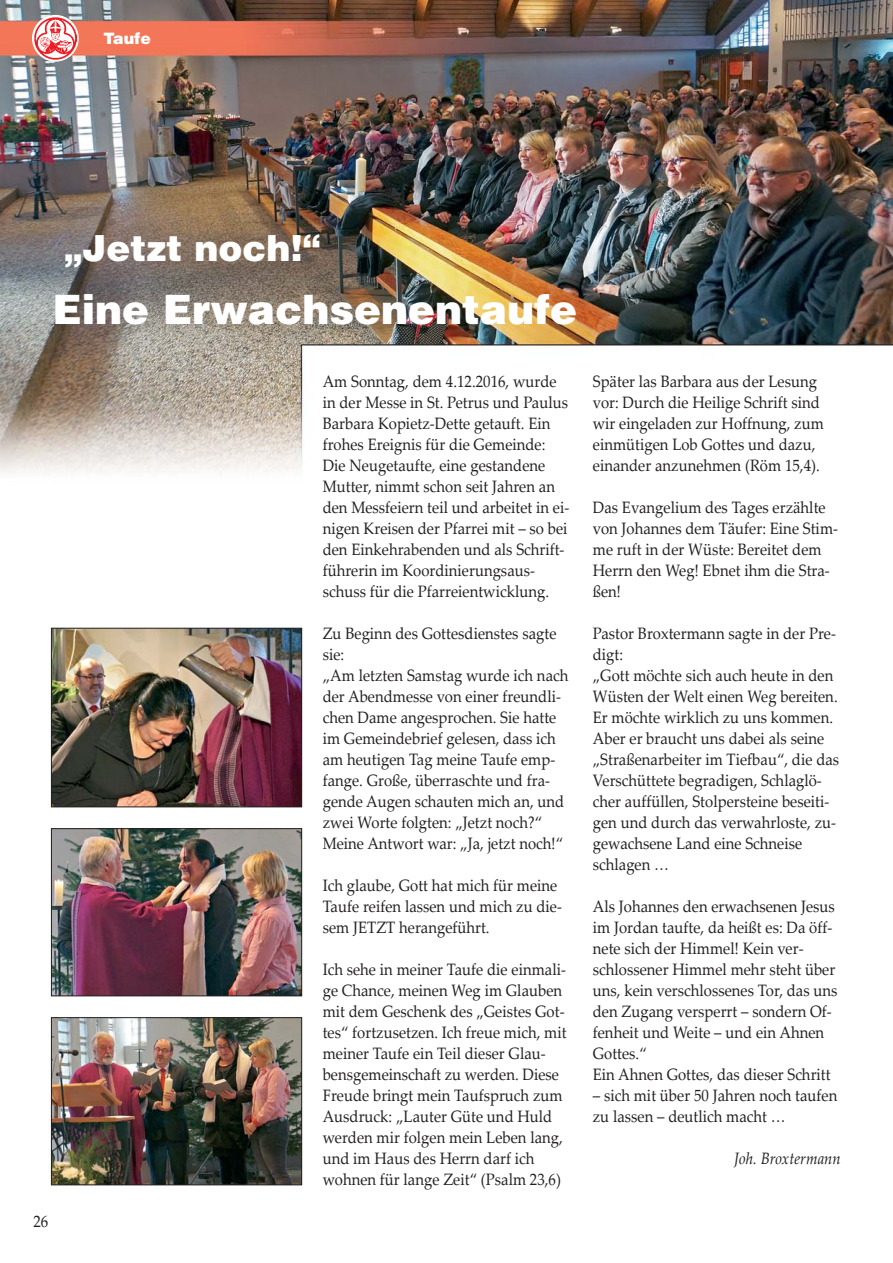
<style>
.page{position:relative;width:893px;height:1263px;background:#fff}
.page>*{position:absolute;margin:0;border:0;box-sizing:border-box;transform-origin:0 0}
.t1{font:900 40.5px "Helvetica";color:#fff}
.t2{font:900 36px "Helvetica";color:#fff}
.t3{font:16.5px/21px "Palatino Linotype";color:#231f20;scale:.9 1}
.t4{font:italic 16.5px "Palatino Linotype";color:#231f20;scale:.9 1}
.t5{font:900 15.75px "Helvetica";color:#fff}
</style>
<div class="page">
<img style="left:0;top:0;width:892px;height:1186px">
<svg style="left:32px;top:15px;width:47px;height:47px"></svg>
<img style="left:34px;top:17px;width:43px;height:43px">
<img style="left:53px;top:630px;width:247px;height:175px">
<div style="left:51px;top:628px;width:251px;height:179px;border:1px solid #231f20"></div>
<img style="left:53px;top:1019px;width:247px;height:164px">
<div style="left:51px;top:1017px;width:251px;height:168px;border:1px solid #231f20"></div>
<img style="left:53px;top:830px;width:247px;height:164px">
<div style="left:51px;top:828px;width:251px;height:168px;border:1px solid #231f20"></div>
<p class="t5" style="left:104px;top:32px;width:49px">Taufe</p>
<h2 class="t2" style="left:65px;top:235px;width:257px">„Jetzt noch!“</h2>
<h1 class="t1" style="left:53px;top:295px;width:526px">Eine Erwachsenentaufe</h1>
<p class="t3" style="left:33px;top:1213px;width:18px">26</p>
<p class="t3" style="left:323px;top:373px;width:276px">Am Sonntag, dem 4.12.2016, wurde in der Messe in St. Petrus und Paulus Barbara Kopietz-Dette getauft. Ein frohes Ereignis für die Gemeinde:<br>Die Neugetaufte, eine gestandene Mutter, nimmt schon seit Jahren an den Messfeiern teil und arbeitet in ei&shy;nigen Kreisen der Pfarrei mit – so bei den Einkehrabenden und als Schrift&shy;führerin im Koordinierungsaus&shy;schuss für die Pfarreientwicklung.</p>
<p class="t3" style="left:323px;top:625px;width:274px">Zu Beginn des Gottesdienstes sagte sie:<br>„Am letzten Samstag wurde ich nach der Abendmesse von einer freundli&shy;chen Dame angesprochen. Sie hatte im Gemeindebrief gelesen, dass ich am heutigen Tag meine Taufe emp&shy;fange. Große, überraschte und fra&shy;gende Augen schauten mich an, und zwei Worte folgten: „Jetzt noch?“<br>Meine Antwort war: „Ja, jetzt noch!“</p>
<p class="t3" style="left:323px;top:877px;width:267px">Ich glaube, Gott hat mich für meine<br>Taufe reifen lassen und mich zu die&shy;sem JETZT herangeführt.</p>
<p class="t3" style="left:323px;top:961px;width:272px">Ich sehe in meiner Taufe die einmali&shy;ge Chance, meinen Weg im Glauben mit dem Geschenk des „Geistes Got&shy;tes“ fortzusetzen. Ich freue mich, mit meiner Taufe ein Teil dieser Glau&shy;bensgemeinschaft zu werden. Diese Freude bringt mein Taufspruch zum Ausdruck: „Lauter Güte und Huld werden mir folgen mein Leben lang, und im Haus des Herrn darf ich wohnen für lange Zeit“ (Psalm 23,6)</p>
<p class="t3" style="left:593px;top:373px;width:258px">Später las Barbara aus der Lesung vor: Durch die Heilige Schrift sind wir eingeladen zur Hoffnung, zum einmütigen Lob Gottes und dazu, einander anzunehmen (Röm 15,4).</p>
<p class="t3" style="left:593px;top:499px;width:274px">Das Evangelium des Tages erzählte von Johannes dem Täufer: Eine Stim&shy;me ruft in der Wüste: Bereitet dem<br>Herrn den Weg! Ebnet ihm die Stra&shy;ßen!</p>
<p class="t3" style="left:593px;top:625px;width:275px">Pastor Broxtermann sagte in der Pre&shy;digt:<br>„Gott möchte sich auch heute in den<br>Wüsten der Welt einen Weg bereiten.<br>Er möchte wirklich zu uns kommen.<br>Aber er braucht uns dabei als seine „Straßenarbeiter im Tiefbau“, die das<br>Verschüttete begradigen, Schlaglö&shy;cher auffüllen, Stolpersteine beseiti&shy;gen und durch das verwahrloste, zu&shy;gewachsene Land eine Schneise schlagen …</p>
<p class="t3" style="left:593px;top:898px;width:273px">Als Johannes den erwachsenen Jesus im Jordan taufte, da heißt es: Da öff&shy;nete sich der Himmel! Kein ver&shy;schlossener Himmel mehr steht über uns, kein verschlossenes Tor, das uns den Zugang versperrt – sondern Of&shy;fenheit und Weite – und ein Ahnen<br>Gottes.“<br>Ein Ahnen Gottes, das dieser Schritt</p>
<p class="t3" style="left:593px;top:1087px;width:273px">– sich mit über 50 Jahren noch taufen zu lassen – deutlich macht …</p>
<p class="t4" style="left:734px;top:1152px;width:120px">Joh. Broxtermann</p>
</div>
